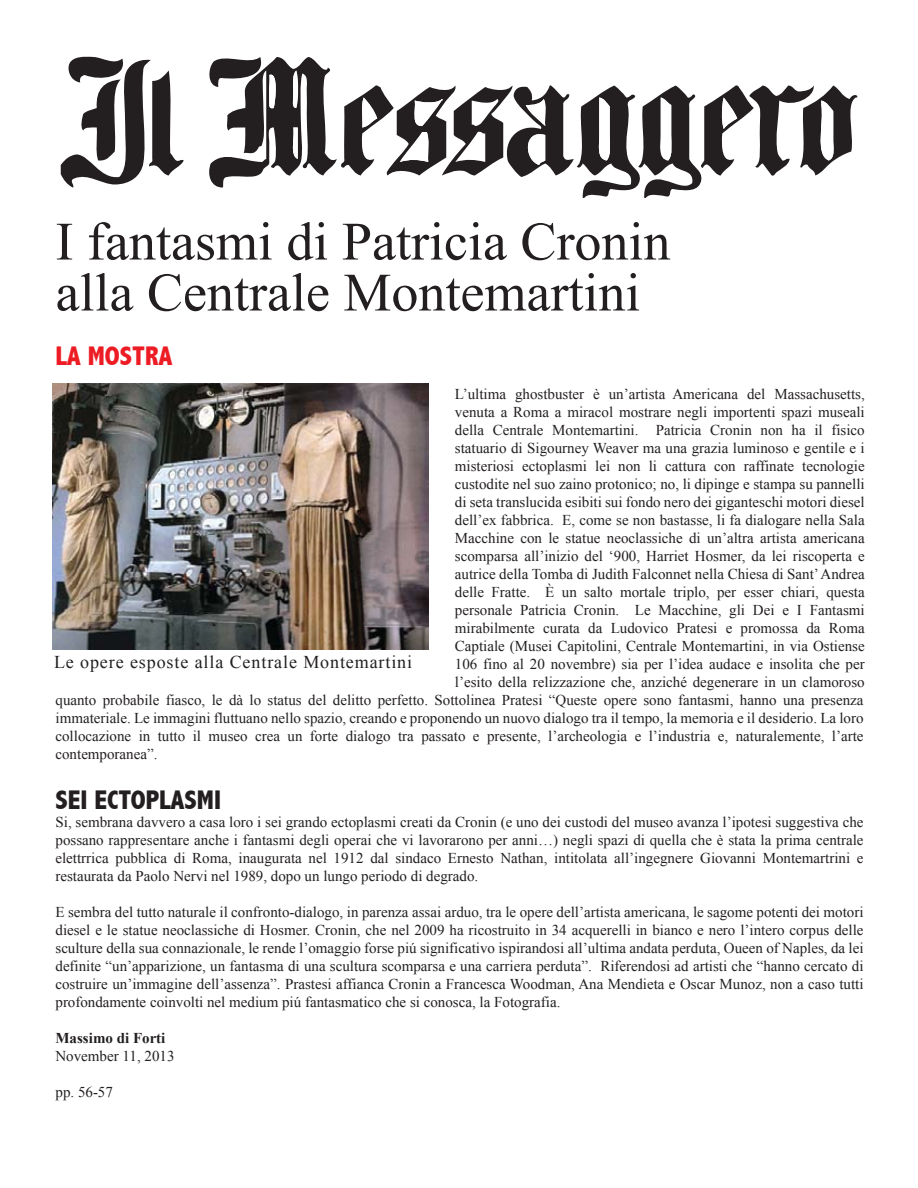
<style>
.page{position:relative;width:918px;height:1188px;background:#fff}
.page>*{position:absolute;margin:0;border:0;box-sizing:border-box;transform-origin:0 0}
.t1{font:54px/51px "Times New Roman";color:#231f20}
.t2{font:800 condensed 27px "Abadi";color:#231f20}
.t3{font:800 condensed 27px "Abadi";color:#ed1c24}
.t4{font:18px "Times New Roman";letter-spacing:.05em;color:#231f20}
.t5{font:15px/18px "Times New Roman";color:#231f20;text-align:justify}
.t6{font:700 15px "Times New Roman";color:#231f20}
</style>
<div class="page">
<svg style="left:61px;top:56px;width:123px;height:132px"></svg>
<svg style="left:209px;top:57px;width:648px;height:141px"></svg>
<img style="left:52px;top:384px;width:377px;height:266px">
<h1 class="t1" style="left:56px;top:215px;width:616px">I fantasmi di Patricia Cronin alla Centrale Montemartini</h1>
<h2 class="t3" style="left:56px;top:340px;width:119px">LA MOSTRA</h2>
<p class="t5" style="left:455px;top:385px;width:411px">L’ultima ghostbuster è un’artista Americana del Massachusetts,</p>
<p class="t5" style="left:455px;top:403px;width:411px">venuta a Roma a miracol mostrare negli importenti spazi museali</p>
<p class="t5" style="left:455px;top:421px;width:411px">della Centrale Montemartini. Patricia Cronin non ha il fisico</p>
<p class="t5" style="left:455px;top:439px;width:411px">statuario di Sigourney Weaver ma una grazia luminoso e gentile e i</p>
<p class="t5" style="left:455px;top:457px;width:411px">misteriosi ectoplasmi lei non li cattura con raffinate tecnologie</p>
<p class="t5" style="left:455px;top:475px;width:411px">custodite nel suo zaino protonico; no, li dipinge e stampa su pannelli</p>
<p class="t5" style="left:455px;top:493px;width:411px">di seta translucida esibiti sui fondo nero dei giganteschi motori diesel</p>
<p class="t5" style="left:455px;top:511px;width:411px">dell’ex fabbrica. E, come se non bastasse, li fa dialogare nella Sala</p>
<p class="t5" style="left:455px;top:529px;width:411px">Macchine con le statue neoclassiche di un’altra artista americana</p>
<p class="t5" style="left:455px;top:547px;width:411px">scomparsa all’inizio del ‘900, Harriet Hosmer, da lei riscoperta e</p>
<p class="t5" style="left:455px;top:565px;width:411px">autrice della Tomba di Judith Falconnet nella Chiesa di Sant’ Andrea</p>
<p class="t5" style="left:455px;top:583px;width:411px">delle Fratte. È un salto mortale triplo, per esser chiari, questa</p>
<p class="t5" style="left:455px;top:601px;width:411px">personale Patricia Cronin. Le Macchine, gli Dei e I Fantasmi</p>
<p class="t5" style="left:455px;top:619px;width:411px">mirabilmente curata da Ludovico Pratesi e promossa da Roma</p>
<p class="t5" style="left:455px;top:637px;width:411px">Captiale (Musei Capitolini, Centrale Montemartini, in via Ostiense</p>
<p class="t5" style="left:455px;top:655px;width:411px">106 fino al 20 novembre) sia per l’idea audace e insolita che per</p>
<p class="t5" style="left:455px;top:673px;width:411px">l’esito della relizzazione che, anziché degenerare in un clamoroso</p>
<p class="t5" style="left:56px;top:691px;width:810px">quanto probabile fiasco, le dà lo status del delitto perfetto. Sottolinea Pratesi “Queste opere sono fantasmi, hanno una presenza</p>
<p class="t5" style="left:56px;top:709px;width:810px">immateriale. Le immagini fluttuano nello spazio, creando e proponendo un nuovo dialogo tra il tempo, la memoria e il desiderio. La loro</p>
<p class="t5" style="left:56px;top:727px;width:810px">collocazione in tutto il museo crea un forte dialogo tra passato e presente, l’archeologia e l’industria e, naturalemente, l’arte</p>
<p class="t5" style="left:56px;top:745px;width:104px">contemporanea”.</p>
<h2 class="t2" style="left:56px;top:785px;width:167px">SEI ECTOPLASMI</h2>
<p class="t5" style="left:56px;top:813px;width:810px">Si, sembrana davvero a casa loro i sei grando ectoplasmi creati da Cronin (e uno dei custodi del museo avanza l’ipotesi suggestiva che possano rappresentare anche i fantasmi degli operai che vi lavorarono per anni…) negli spazi di quella che è stata la prima centrale elettrrica pubblica di Roma, inaugurata nel 1912 dal sindaco Ernesto Nathan, intitolata all’ingegnere Giovanni Montemartrini e restaurata da Paolo Nervi nel 1989, dopo un lungo periodo di degrado.</p>
<p class="t5" style="left:56px;top:903px;width:810px">E sembra del tutto naturale il confronto-dialogo, in parenza assai arduo, tra le opere dell’artista americana, le sagome potenti dei motori diesel e le statue neoclassiche di Hosmer. Cronin, che nel 2009 ha ricostruito in 34 acquerelli in bianco e nero l’intero corpus delle sculture della sua connazionale, le rende l’omaggio forse piú significativo ispirandosi all’ultima andata perduta, Oueen of Naples, da lei definite “un’apparizione, un fantasma di una scultura scomparsa e una carriera perduta”. Riferendosi ad artisti che “hanno cercato di costruire un’immagine dell’assenza”. Prastesi affianca Cronin a Francesca Woodman, Ana Mendieta e Oscar Munoz, non a caso tutti profondamente coinvolti nel medium piú fantasmatico che si conosca, la Fotografia.</p>
<p class="t6" style="left:56px;top:1030px;width:111px">Massimo di Forti</p>
<p class="t5" style="left:56px;top:1047px;width:121px">November 11, 2013</p>
<p class="t5" style="left:56px;top:1083px;width:59px">pp. 56-57</p>
<p class="t4" style="left:54px;top:652px;width:360px">Le opere esposte alla Centrale Montemartini</p>
</div>
